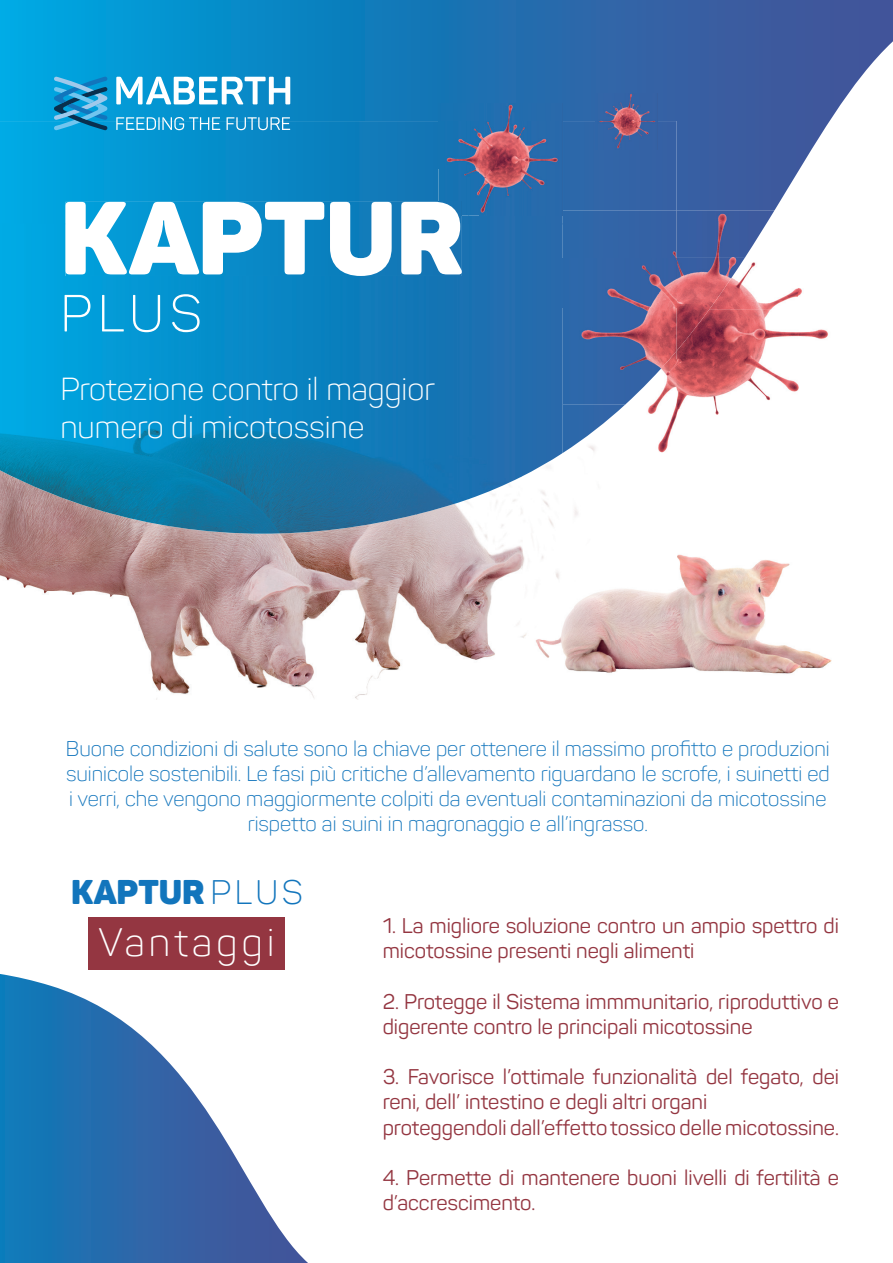
<style>
.page{position:relative;width:893px;height:1263px;background:#fff}
.page>*{position:absolute;margin:0;border:0;box-sizing:border-box;transform-origin:0 0}
.t1{font:900 102.15px "Panton";color:#fff}
.t2{font:300 51.45px "Panton";color:#fff}
.t3{font:300 39.15px "Panton";letter-spacing:.11em;color:#fff}
.t4{font:900 33.9px "Panton";color:#1275bc}
.t5{font:300 31.5px/37.8px "Panton";color:#fff}
.t6{font:21px/25.2px "Panton";color:#943641}
.t7{font:300 21px/25.2px "Panton";color:#1275bc;text-align:center}
.s1{font-weight:300;font-size:33.6px}
</style>
<div class="page">
<img style="left:0;top:491px;width:578px;height:208px">
<img style="left:524px;top:534px;width:308px;height:160px">
<svg style="left:0;top:0;width:893px;height:210px;background:#3581bb"></svg>
<img style="left:0;top:121px;width:468px;height:102px">
<div style="left:521px;top:121px;width:156px;height:102px;background:#3265a7"></div>
<img style="left:468px;top:215px;width:53px;height:284px">
<img style="left:0;top:223px;width:103px;height:289px">
<img style="left:417px;top:223px;width:52px;height:291px">
<div style="left:520px;top:223px;width:43px;height:254px;background:#266bac"></div>
<img style="left:103px;top:276px;width:314px;height:258px">
<img style="left:65px;top:202px;width:397px;height:74px">
<svg style="left:0;top:974px;width:308px;height:289px"></svg>
<img style="left:713px;top:262px;width:85px;height:48px">
<img style="left:798px;top:288px;width:30px;height:102px">
<img style="left:677px;top:310px;width:121px;height:105px">
<img style="left:648px;top:356px;width:29px;height:97px">
<img style="left:677px;top:210px;width:98px;height:47px">
<img style="left:677px;top:257px;width:68px;height:47px">
<img style="left:677px;top:304px;width:36px;height:47px">
<img style="left:563px;top:210px;width:114px;height:146px">
<img style="left:563px;top:356px;width:109px;height:49px">
<img style="left:563px;top:404px;width:62px;height:49px">
<img style="left:595px;top:93px;width:62px;height:56px">
<svg style="left:116px;top:77px;width:174px;height:27px"></svg>
<svg style="left:116px;top:117px;width:104px;height:13px"></svg>
<svg style="left:227px;top:117px;width:63px;height:13px"></svg>
<svg style="left:54px;top:76px;width:54px;height:54px;background:#2994c8"></svg>
<img style="left:438px;top:103px;width:125px;height:112px">
<img style="left:438px;top:202px;width:24px;height:13px">
<div style="left:89px;top:917px;width:196px;height:52px;background:#943641"></div>
<h1 class="t1" style="left:60px;top:173px;width:405px">KAPTUR</h1>
<h2 class="t2" style="left:60px;top:282px;width:143px">PLUS</h2>
<h3 class="t5" style="left:60px;top:370px;width:376px">Protezione contro il maggior numero di micotossine</h3>
<p class="t7" style="left:66px;top:735px;width:765px">Buone condizioni di salute sono la chiave per ottenere il massimo profitto e produzioni suinicole sostenibili. Le fasi più critiche d’allevamento riguardano le scrofe, i suinetti ed i verri, che vengono maggiormente colpiti da eventuali contaminazioni da micotossine rispetto ai suini in magronaggio e all’ingrasso.</p>
<h3 class="t4" style="left:71px;top:871px;width:233px">KAPTUR <span class="s1">PLUS</span></h3>
<h3 class="t3" style="left:98px;top:918px;width:177px">Vantaggi</h3>
<p class="t6" style="left:383px;top:913px;width:458px">1. La migliore soluzione contro un ampio spettro di micotossine presenti negli alimenti</p>
<p class="t6" style="left:383px;top:988px;width:458px">2. Protegge il Sistema immmunitario, riproduttivo e digerente contro le principali micotossine</p>
<p class="t6" style="left:383px;top:1064px;width:458px">3. Favorisce l’ottimale funzionalità del fegato, dei reni, dell’ intestino e degli altri organi<br>proteggendoli dall’effetto tossico delle micotossine.</p>
<p class="t6" style="left:383px;top:1165px;width:458px">4. Permette di mantenere buoni livelli di fertilità e d’accrescimento.</p>
</div>
